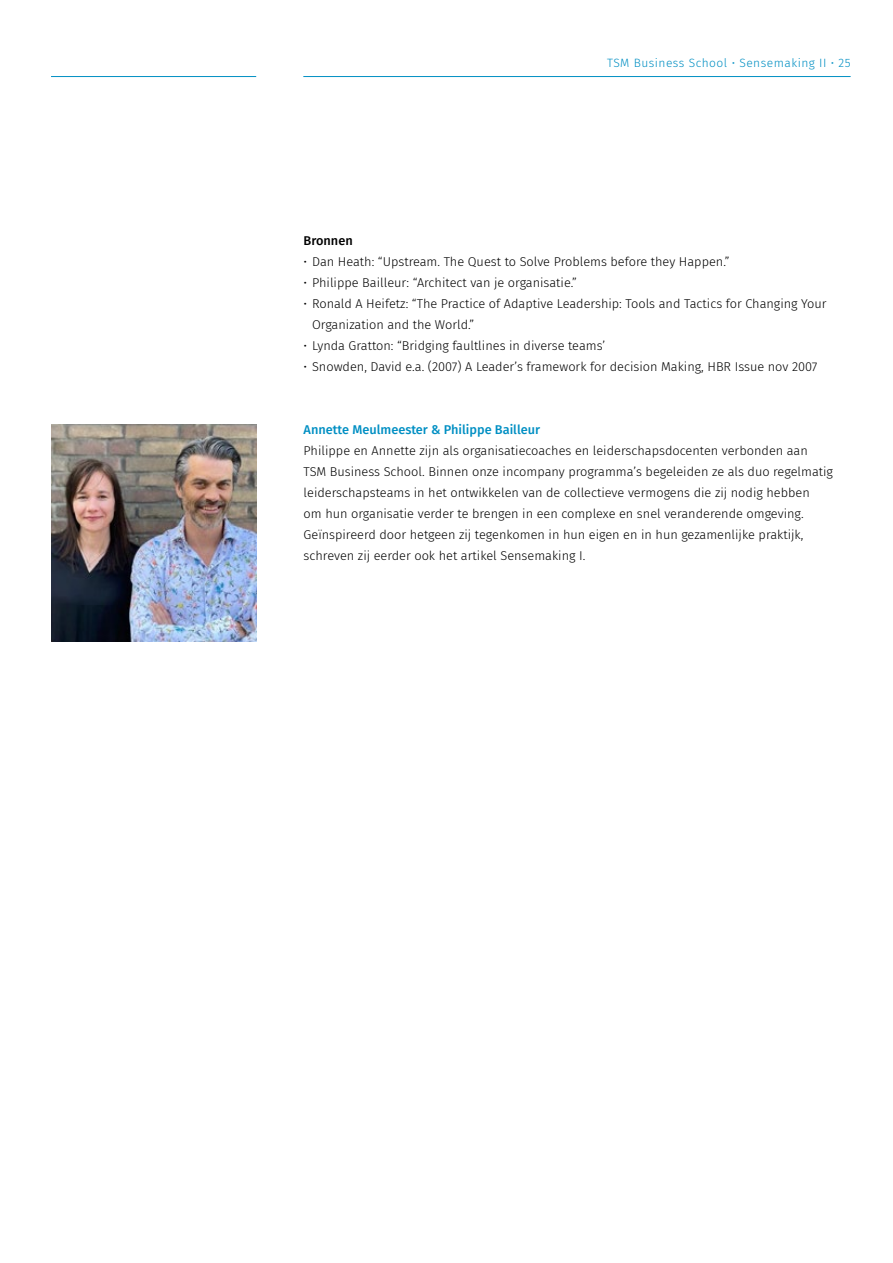
<style>
.page{position:relative;width:893px;height:1263px;background:#fff}
.page>*{position:absolute;margin:0;border:0;box-sizing:border-box;transform-origin:0 0}
.t1{font:300 12.75px/21px "Fira Sans";color:#000}
.t2{font:500 12.75px "Fira Sans";color:#008fc3}
.t3{font:500 12.75px "Fira Sans";color:#000}
.t4{font:300 12px "Fira Sans";letter-spacing:.04em;color:#008fc3}
</style>
<div class="page">
<hr style="left:51px;top:76px;width:205px;height:1px;background:#008fc3">
<hr style="left:303px;top:76px;width:548px;height:1px;background:#008fc3">
<img style="left:51px;top:425px;width:205px;height:217px">
<p class="t4" style="left:607px;top:55px;width:245px">TSM Business School • Sensemaking II • 25</p>
<p class="t3" style="left:304px;top:230px;width:51px">Bronnen</p>
<p class="t1" style="left:304px;top:251px;width:427px">• Dan Heath: “Upstream. The Quest to Solve Problems before they Happen.”</p>
<p class="t1" style="left:304px;top:272px;width:275px">• Philippe Bailleur: “Architect van je organisatie.”</p>
<p class="t1" style="left:312px;top:293px;width:516px;text-indent:-9px">• Ronald A Heifetz: “The Practice of Adaptive Leadership: Tools and Tactics for Changing Your<br>Organization and the World.”</p>
<p class="t1" style="left:304px;top:335px;width:303px">• Lynda Gratton: “Bridging faultlines in diverse teams’</p>
<p class="t1" style="left:304px;top:356px;width:515px">• Snowden, David e.a. (2007) A Leader’s framework for decision Making, HBR Issue nov 2007</p>
<p class="t2" style="left:304px;top:419px;width:238px">Annette Meulmeester &amp; Philippe Bailleur</p>
<p class="t1" style="left:304px;top:440px;width:531px">Philippe en Annette zijn als organisatiecoaches en leiderschapsdocenten verbonden aan TSM Business School. Binnen onze incompany programma’s begeleiden ze als duo regelmatig leiderschapsteams in het ontwikkelen van de collectieve vermogens die zij nodig hebben<br>om hun organisatie verder te brengen in een complexe en snel veranderende omgeving.<br>Geïnspireerd door hetgeen zij tegenkomen in hun eigen en in hun gezamenlijke praktijk, schreven zij eerder ook het artikel Sensemaking I.</p>
</div>
